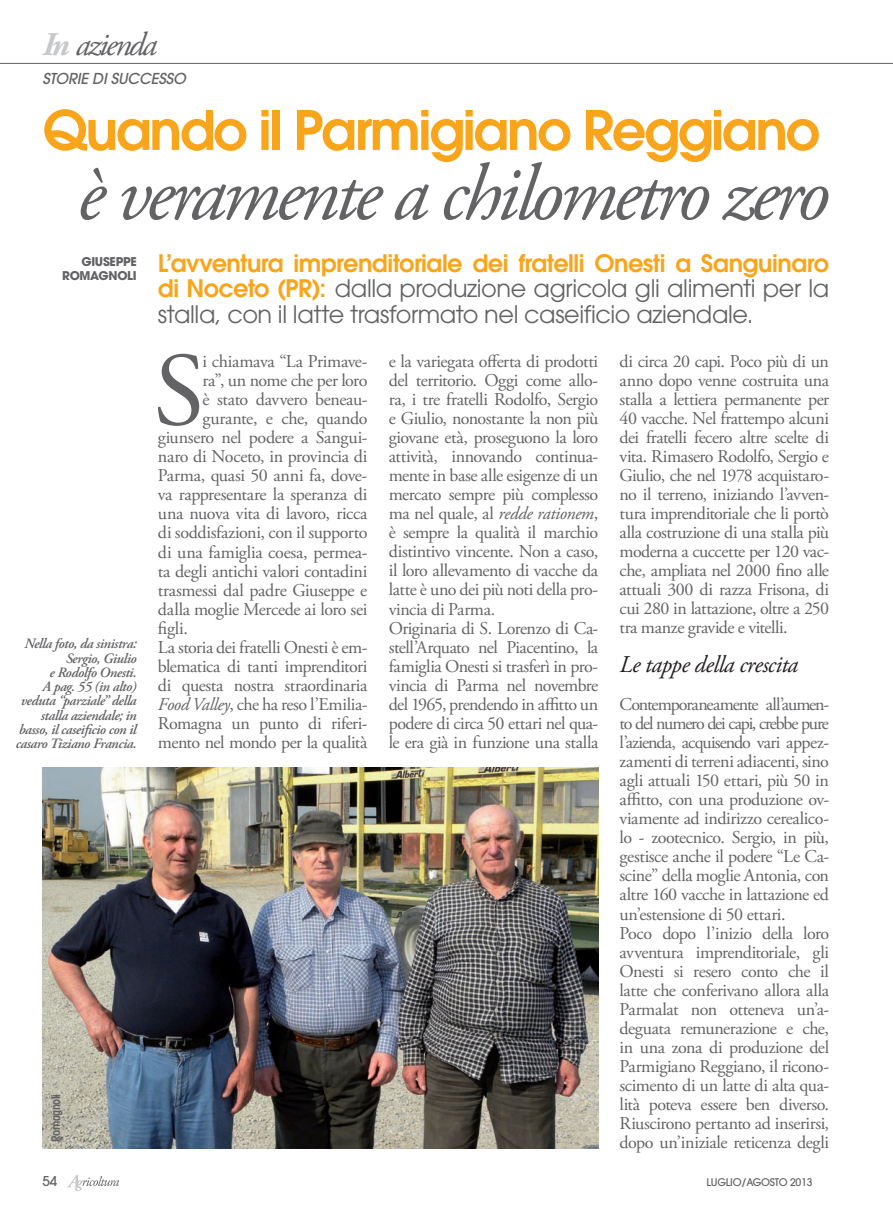
<style>
.page{position:relative;width:893px;height:1212px;background:#fff}
.page>*{position:absolute;margin:0;border:0;box-sizing:border-box;transform-origin:0 0}
.t1{font:104.25px "Adobe Garamond Pro";color:#636366}
.t2{font:italic 79.5px "Adobe Garamond Pro";letter-spacing:-.05em;color:#636366}
.t3{font:600 54px "Avant Garde";letter-spacing:-.04em;color:#f9a51b}
.t4{font:italic 33px "Adobe Garamond Pro";letter-spacing:-.07em;color:#636366}
.t5{font:24px/25.5px "Avant Garde";letter-spacing:-.015em;color:#636366;text-align:justify}
.t6{font:italic 24px "Adobe Garamond Pro";letter-spacing:-.025em;color:#231f20}
.t7{font:18px/19px "Adobe Garamond Pro";letter-spacing:-.025em;color:#636366}
.t8{font:italic 500 15px "Avant Garde";letter-spacing:-.01em;color:#636366}
.t9{font:italic 600 14.25px/14.2px "Adobe Garamond Pro";letter-spacing:-.03em;color:#636366;text-align:right}
.t10{font:500 13.5px "Avant Garde";color:#636366}
.t11{font:700 12px/13.5px "Avant Garde";letter-spacing:-.025em;color:#636366;text-align:right}
.t12{font:600 condensed 12px "Avant Garde";letter-spacing:-.03em;color:#636366}
.t13{font:500 10.5px "Avant Garde";letter-spacing:-.025em;color:#636366}
.s1{font-weight:700;color:#c7c8ca}
.s2{font-weight:600;color:#f9a51b}
.s3{font-style:italic}
</style>
<div class="page">
<img style="left:43px;top:767px;width:555px;height:381px">
<svg style="left:67px;top:1175px;width:52px;height:16px"></svg>
<hr style="left:0;top:63px;width:893px;height:1px;background:#636366">
<p class="t4" style="left:43px;top:24px;width:116px"><span class="s1">In</span> azienda</p>
<p class="t8" style="left:43px;top:69px;width:145px">STORIE DI SUCCESSO</p>
<p class="t3" style="left:43px;top:95px;width:779px">Quando il Parmigiano Reggiano</p>
<p class="t2" style="left:77px;top:146px;width:753px">è veramente a chilometro zero</p>
<p class="t5" style="left:158px;top:250px;width:673px"><span class="s2">L’avventura imprenditoriale dei fratelli Onesti a Sanguinaro di Noceto (Pr):</span> dalla produzione agricola gli alimenti per la stalla, con il latte trasformato nel caseificio aziendale.</p>
<p class="t11" style="left:62px;top:255px;width:76px">GIUSEPPE<br>ROMAGNOLI</p>
<p class="t9" style="left:16px;top:637px;width:122px">Nella foto, da sinistra:<br>Sergio, Giulio<br>e Rodolfo Onesti.<br>A pag. 55 (in alto) veduta “parziale” della stalla aziendale; in basso, il caseificio con il casaro Tiziano Francia.</p>
<p class="t1" style="left:154px;top:329px;width:52px">S</p>
<p class="t7" style="left:203px;top:352px;width:166px">i chiamava “La Primave-</p>
<p class="t7" style="left:203px;top:371px;width:166px">ra”, un nome che per loro</p>
<p class="t7" style="left:203px;top:390px;width:166px">è stato davvero beneau-</p>
<p class="t7" style="left:203px;top:410px;width:166px">gurante, e che, quando</p>
<p class="t7" style="left:158px;top:429px;width:211px">giunsero nel podere a Sangui-</p>
<p class="t7" style="left:158px;top:448px;width:211px">naro di Noceto, in provincia di</p>
<p class="t7" style="left:158px;top:467px;width:211px">Parma, quasi 50 anni fa, dove-</p>
<p class="t7" style="left:158px;top:486px;width:211px">va rappresentare la speranza di</p>
<p class="t7" style="left:158px;top:505px;width:211px">una nuova vita di lavoro, ricca</p>
<p class="t7" style="left:158px;top:524px;width:211px">di soddisfazioni, con il supporto</p>
<p class="t7" style="left:158px;top:543px;width:211px">di una famiglia coesa, permea-</p>
<p class="t7" style="left:158px;top:562px;width:211px">ta degli antichi valori contadini</p>
<p class="t7" style="left:158px;top:581px;width:211px">trasmessi dal padre Giuseppe e</p>
<p class="t7" style="left:158px;top:600px;width:211px">dalla moglie Mercede ai loro sei</p>
<p class="t7" style="left:158px;top:619px;width:31px">figli.</p>
<p class="t7" style="left:158px;top:638px;width:211px">La storia dei fratelli Onesti è em-</p>
<p class="t7" style="left:158px;top:657px;width:211px">blematica di tanti imprenditori</p>
<p class="t7" style="left:158px;top:676px;width:211px">di questa nostra straordinaria</p>
<p class="t7" style="left:158px;top:695px;width:211px"><span class="s3">Food Valley</span>, che ha reso l’Emilia-</p>
<p class="t7" style="left:158px;top:714px;width:211px">Romagna un punto di riferi-</p>
<p class="t7" style="left:158px;top:733px;width:211px">mento nel mondo per la qualità</p>
<p class="t12" style="left:49px;top:1142px;width:50px;rotate:-90deg">Romagnoli</p>
<p class="t7" style="left:389px;top:352px;width:211px">e la variegata offerta di prodotti del territorio. Oggi come allo&shy;ra, i tre fratelli Rodolfo, Sergio e Giulio, nonostante la non più giovane età, proseguono la loro attività, innovando continua&shy;mente in base alle esigenze di un mercato sempre più complesso ma nel quale, al <span class="s3">redde rationem</span>, è sempre la qualità il marchio distintivo vincente. Non a caso, il loro allevamento di vacche da latte è uno dei più noti della pro&shy;vincia di Parma.<br>Originaria di S. Lorenzo di Ca&shy;stell’Arquato nel Piacentino, la famiglia Onesti si trasferì in pro&shy;vincia di Parma nel novembre del 1965, prendendo in affitto un podere di circa 50 ettari nel qua&shy;le era già in funzione una stalla</p>
<p class="t7" style="left:620px;top:352px;width:211px;text-align:justify">di circa 20 capi. Poco più di un anno dopo venne costruita una stalla a lettiera permanente per 40 vacche. Nel frattempo alcuni dei fratelli fecero altre scelte di vita. Rimasero Rodolfo, Sergio e Giulio, che nel 1978 acquistaro&shy;no il terreno, iniziando l’avven&shy;tura imprenditoriale che li portò alla costruzione di una stalla più moderna a cuccette per 120 vac&shy;che, ampliata nel 2000 fino alle attuali 300 di razza Frisona, di cui 280 in lattazione, oltre a 250 tra manze gravide e vitelli.</p>
<p class="t6" style="left:620px;top:650px;width:180px">Le tappe della crescita</p>
<p class="t7" style="left:620px;top:695px;width:211px">Contemporaneamente all’aumen&shy;to del numero dei capi, crebbe pure l’azienda, acquisendo vari appez&shy;zamenti di terreni adiacenti, sino agli attuali 150 ettari, più 50 in affitto, con una produzione ov&shy;viamente ad indirizzo cerealico&shy;lo - zootecnico. Sergio, in più, gestisce anche il podere “Le Ca&shy;scine” della moglie Antonia, con altre 160 vacche in lattazione ed un’estensione di 50 ettari.<br>Poco dopo l’inizio della loro avventura imprenditoriale, gli<br>Onesti si resero conto che il latte che conferivano allora alla<br>Parmalat non otteneva un’a&shy;deguata remunerazione e che, in una zona di produzione del<br>Parmigiano Reggiano, il ricono&shy;scimento di un latte di alta qua&shy;lità poteva essere ben diverso.<br>Riuscirono pertanto ad inserirsi, dopo un’iniziale reticenza degli</p>
<p class="t10" style="left:43px;top:1173px;width:16px">54</p>
<p class="t13" style="left:707px;top:1176px;width:107px">LUGLIO/AGOSTO 2013</p>
</div>
